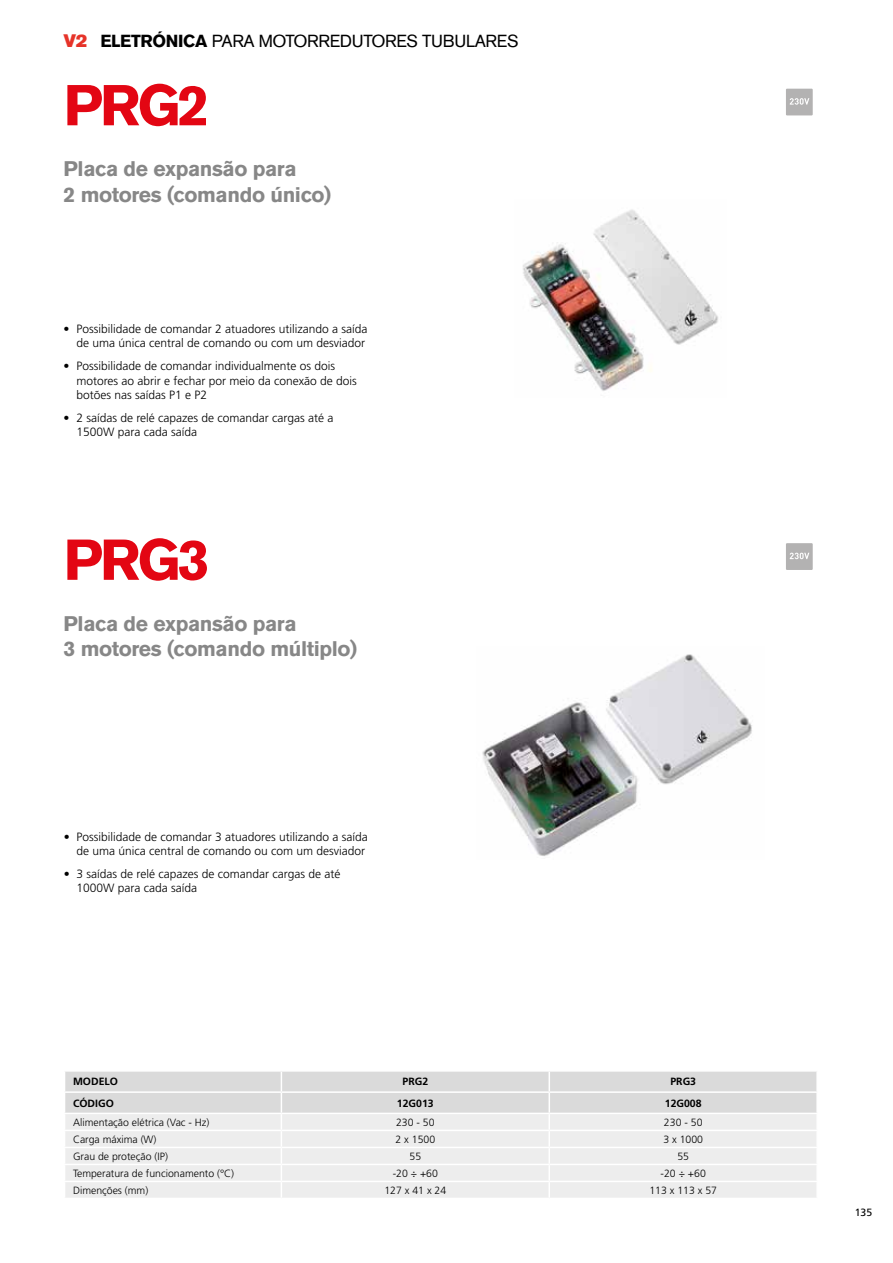
<style>
.page{position:relative;width:893px;height:1263px;background:#fff}
.page>*{position:absolute;margin:0;border:0;box-sizing:border-box;transform-origin:0 0}
.t1{font:700 57px "Akzidenz Grotesk BQ";letter-spacing:-.05em;color:#e30613}
.t2{font:700 21px/25.2px "Akzidenz Grotesk BQ";letter-spacing:-.02em;color:#878787}
.t3{font:18px "Akzidenz Grotesk BQ Super";color:#e63329}
.t4{font:17.4px "Akzidenz Grotesk BQ";letter-spacing:-.02em;color:#000}
.t5{font:300 12px/14.4px "Frutiger LT Std";color:#000}
.t6{font:300 10.5px "Frutiger LT Std";color:#000}
.t7{font:700 10.5px "Frutiger LT Std";color:#000}
.t8{font:10.5px "Frutiger LT Std";color:#000}
.s1{font-weight:700}
</style>
<div class="page">
<img style="left:523px;top:209px;width:195px;height:182px">
<img style="left:482px;top:654px;width:270px;height:202px">
<div style="left:786px;top:543px;width:27px;height:27px;background:#b3b2b2"></div>
<svg style="left:790px;top:553px;width:19px;height:6px"></svg>
<div style="left:786px;top:89px;width:27px;height:26px;background:#b3b2b2"></div>
<svg style="left:790px;top:98px;width:19px;height:7px"></svg>
<svg style="left:65px;top:1071px;width:752px;height:127px;background:#e8e8e8"></svg>
<h3 class="t4" style="left:100px;top:30px;width:420px"><span class="s1">ELETRÓNICA</span> PARA MOTORREDUTORES TUBULARES</h3>
<h3 class="t3" style="left:64px;top:30px;width:26px">V2</h3>
<h1 class="t1" style="left:64px;top:72px;width:147px">PRG2</h1>
<h2 class="t2" style="left:64px;top:156px;width:269px">Placa de expansão para<br>2 motores (comando único)</h2>
<p class="t5" style="left:64px;top:322px;width:305px;text-align:right">• Possibilidade de comandar 2 atuadores utilizando a saída de uma única central de comando ou com um desviador</p>
<p class="t5" style="left:76px;top:359px;width:282px;text-indent:-13px">• Possibilidade de comandar individualmente os dois motores ao abrir e fechar por meio da conexão de dois botões nas saídas P1 e P2</p>
<p class="t5" style="left:76px;top:411px;width:259px;text-indent:-13px">• 2 saídas de relé capazes de comandar cargas até a<br>1500W para cada saída</p>
<h1 class="t1" style="left:64px;top:527px;width:147px">PRG3</h1>
<h2 class="t2" style="left:64px;top:611px;width:295px">Placa de expansão para<br>3 motores (comando múltiplo)</h2>
<p class="t5" style="left:64px;top:829px;width:305px;text-align:right">• Possibilidade de comandar 3 atuadores utilizando a saída de uma única central de comando ou com um desviador</p>
<p class="t5" style="left:77px;top:867px;width:265px;text-indent:-13px">• 3 saídas de relé capazes de comandar cargas de até<br>1000W para cada saída</p>
<p class="t7" style="left:73px;top:1075px;width:46px">MODELO</p>
<p class="t7" style="left:402px;top:1075px;width:27px">PRG2</p>
<p class="t7" style="left:670px;top:1075px;width:27px">PRG3</p>
<p class="t7" style="left:73px;top:1097px;width:42px">CÓDIGO</p>
<p class="t7" style="left:397px;top:1097px;width:38px">12G013</p>
<p class="t7" style="left:665px;top:1097px;width:38px">12G008</p>
<p class="t6" style="left:73px;top:1116px;width:138px">Alimentação elétrica (Vac - Hz)</p>
<p class="t6" style="left:396px;top:1116px;width:40px">230 - 50</p>
<p class="t6" style="left:664px;top:1116px;width:40px">230 - 50</p>
<p class="t6" style="left:73px;top:1133px;width:85px">Carga máxima (W)</p>
<p class="t6" style="left:395px;top:1133px;width:41px">2 x 1500</p>
<p class="t6" style="left:663px;top:1133px;width:41px">3 x 1000</p>
<p class="t6" style="left:73px;top:1150px;width:96px">Grau de proteção (IP)</p>
<p class="t6" style="left:409px;top:1150px;width:13px">55</p>
<p class="t6" style="left:677px;top:1150px;width:13px">55</p>
<p class="t6" style="left:73px;top:1167px;width:163px">Temperatura de funcionamento (°C)</p>
<p class="t6" style="left:393px;top:1167px;width:47px">-20 ÷ +60</p>
<p class="t6" style="left:661px;top:1167px;width:47px">-20 ÷ +60</p>
<p class="t6" style="left:73px;top:1184px;width:77px">Dimenções (mm)</p>
<p class="t6" style="left:384px;top:1184px;width:63px">127 x 41 x 24</p>
<p class="t6" style="left:649px;top:1184px;width:69px">113 x 113 x 57</p>
<p class="t8" style="left:855px;top:1206px;width:19px">135</p>
</div>
